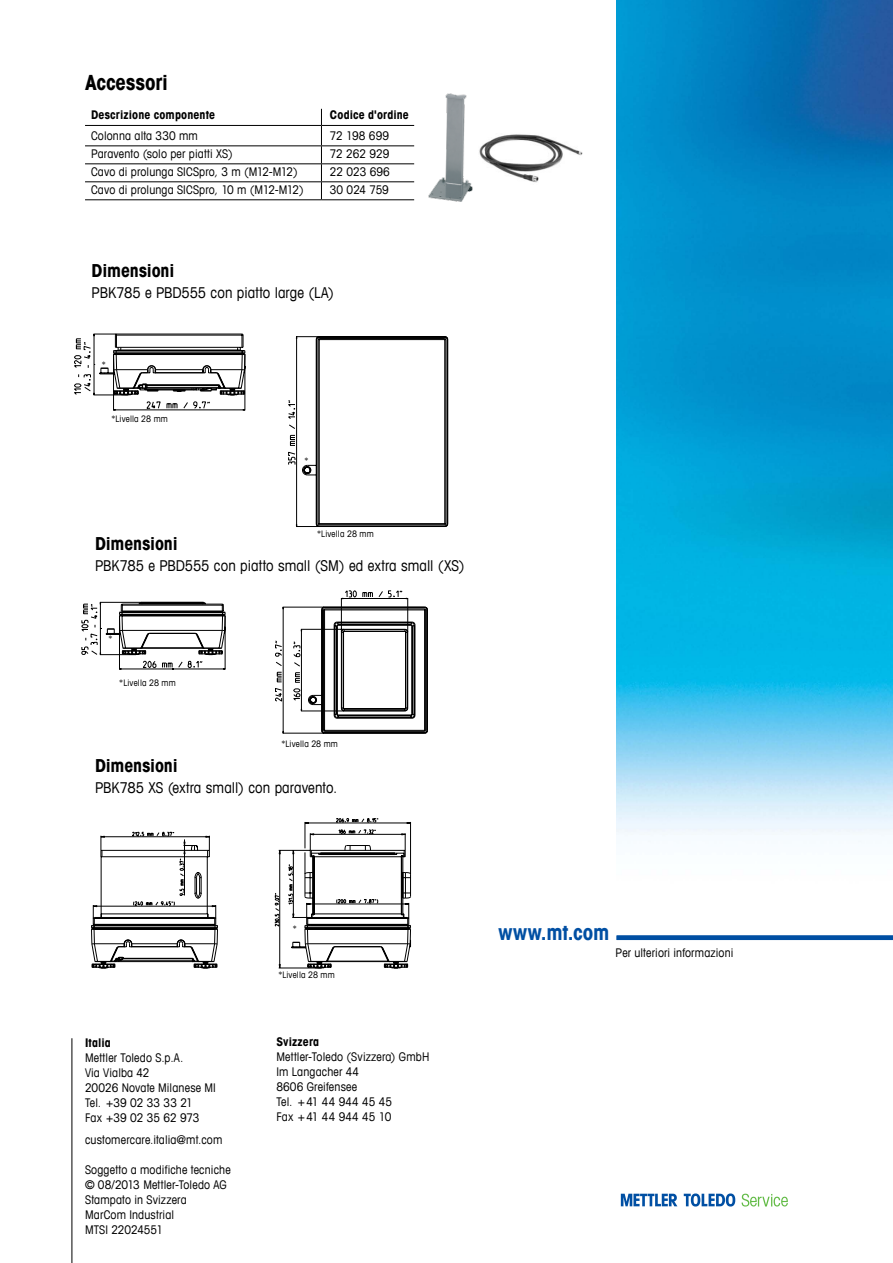
<style>
.page{position:relative;width:893px;height:1263px;background:#fff}
.page>*{position:absolute;margin:0;border:0;box-sizing:border-box;transform-origin:0 0}
.t1{font:700 condensed 21px "Avant Garde Com";letter-spacing:.01em;color:#004fa3}
.t2{font:700 condensed 21px "Avant Garde Com";color:#000}
.t3{font:700 condensed 18px "Avant Garde Com";letter-spacing:-.01em;color:#000}
.t4{font:condensed 15px "Avant Garde Com";color:#000}
.t5{font:condensed 12px/15px "Avant Garde Com";letter-spacing:.01em;color:#000}
.t6{font:700 condensed 12px "Avant Garde Com";letter-spacing:.01em;color:#000}
.t7{font:condensed 9px "Avant Garde Com";letter-spacing:.015em;color:#000}
</style>
<div class="page">
<img style="left:617px;top:0;width:276px;height:842px">
<div style="left:617px;top:935px;width:276px;height:5px;background:#004fa3"></div>
<hr style="left:72px;top:1038px;width:1px;height:225px;background:#000">
<hr style="left:85px;top:125px;width:236px;height:1px;background:#000">
<hr style="left:321px;top:125px;width:93px;height:1px;background:#000">
<hr style="left:85px;top:145px;width:236px;height:1px;background:#000">
<hr style="left:321px;top:145px;width:93px;height:1px;background:#000">
<hr style="left:85px;top:163px;width:236px;height:1px;background:#000">
<hr style="left:321px;top:163px;width:93px;height:1px;background:#000">
<hr style="left:85px;top:181px;width:236px;height:1px;background:#000">
<hr style="left:85px;top:199px;width:236px;height:1px;background:#000">
<svg style="left:321px;top:109px;width:1px;height:90px"></svg>
<hr style="left:321px;top:181px;width:93px;height:1px;background:#000">
<hr style="left:321px;top:199px;width:93px;height:1px;background:#000">
<img style="left:428px;top:93px;width:45px;height:109px">
<svg style="left:684px;top:1193px;width:51px;height:13px"></svg>
<svg style="left:621px;top:1194px;width:56px;height:12px"></svg>
<svg style="left:742px;top:1194px;width:46px;height:12px"></svg>
<img style="left:479px;top:134px;width:104px;height:49px">
<svg style="left:74px;top:333px;width:172px;height:78px"></svg>
<svg style="left:288px;top:336px;width:161px;height:191px"></svg>
<svg style="left:81px;top:601px;width:145px;height:69px"></svg>
<svg style="left:275px;top:590px;width:153px;height:144px"></svg>
<svg style="left:91px;top:818px;width:320px;height:151px"></svg>
<h1 class="t2" style="left:85px;top:69px;width:85px">Accessori</h1>
<p class="t6" style="left:91px;top:107px;width:126px">Descrizione componente</p>
<p class="t6" style="left:330px;top:107px;width:81px">Codice d'ordine</p>
<p class="t5" style="left:91px;top:128px;width:108px">Colonna alta 330 mm</p>
<p class="t5" style="left:330px;top:128px;width:61px">72 198 699</p>
<p class="t5" style="left:91px;top:146px;width:143px">Paravento (solo per piatti XS)</p>
<p class="t5" style="left:330px;top:146px;width:61px">72 262 929</p>
<p class="t5" style="left:91px;top:164px;width:208px">Cavo di prolunga SICSpro, 3 m (M12-M12)</p>
<p class="t5" style="left:330px;top:164px;width:61px">22 023 696</p>
<p class="t5" style="left:91px;top:182px;width:214px">Cavo di prolunga SICSpro, 10 m (M12-M12)</p>
<p class="t5" style="left:330px;top:182px;width:60px">30 024 759</p>
<h2 class="t3" style="left:92px;top:259px;width:84px">Dimensioni</h2>
<p class="t4" style="left:92px;top:283px;width:244px">PBK785 e PBD555 con piatto large (LA)</p>
<p class="t7" style="left:102px;top:360px;width:5px">*</p>
<p class="t7" style="left:111px;top:413px;width:58px">*Livella 28 mm</p>
<p class="t7" style="left:304px;top:455px;width:5px">*</p>
<p class="t7" style="left:317px;top:528px;width:58px">*Livella 28 mm</p>
<h2 class="t3" style="left:95px;top:532px;width:84px">Dimensioni</h2>
<p class="t4" style="left:95px;top:556px;width:371px">PBK785 e PBD555 con piatto small (SM) ed extra small (XS)</p>
<p class="t7" style="left:108px;top:633px;width:5px">*</p>
<p class="t7" style="left:119px;top:677px;width:58px">*Livella 28 mm</p>
<p class="t7" style="left:309px;top:698px;width:5px">*</p>
<p class="t7" style="left:281px;top:738px;width:58px">*Livella 28 mm</p>
<h2 class="t3" style="left:95px;top:754px;width:84px">Dimensioni</h2>
<p class="t4" style="left:95px;top:778px;width:244px">PBK785 XS (extra small) con paravento.</p>
<p class="t6" style="left:85px;top:1035px;width:27px">Italia</p>
<p class="t5" style="left:85px;top:1050px;width:132px">Mettler Toledo S.p.A.<br>Via Vialba 42<br>20026 Novate Milanese MI<br>Tel. +39 02 33 33 21<br>Fax +39 02 35 62 973</p>
<p class="t5" style="left:85px;top:1131px;width:139px">customercare.italia@mt.com</p>
<p class="t5" style="left:85px;top:1161px;width:147px">Soggetto a modifiche tecniche © 08/2013 Mettler-Toledo AG<br>Stampato in Svizzera<br>MarCom Industrial<br>MTSI 22024551</p>
<p class="t7" style="left:293px;top:923px;width:5px">*</p>
<p class="t7" style="left:278px;top:970px;width:58px">*Livella 28 mm</p>
<p class="t6" style="left:276px;top:1034px;width:44px">Svizzera</p>
<p class="t5" style="left:276px;top:1049px;width:154px">Mettler-Toledo (Svizzera) GmbH<br>Im Langacher 44<br>8606 Greifensee<br>Tel. +41 44 944 45 45<br>Fax +41 44 944 45 10</p>
<h1 class="t1" style="left:498px;top:919px;width:113px">www.mt.com</h1>
<p class="t5" style="left:616px;top:945px;width:119px">Per ulteriori informazioni</p>
</div>
